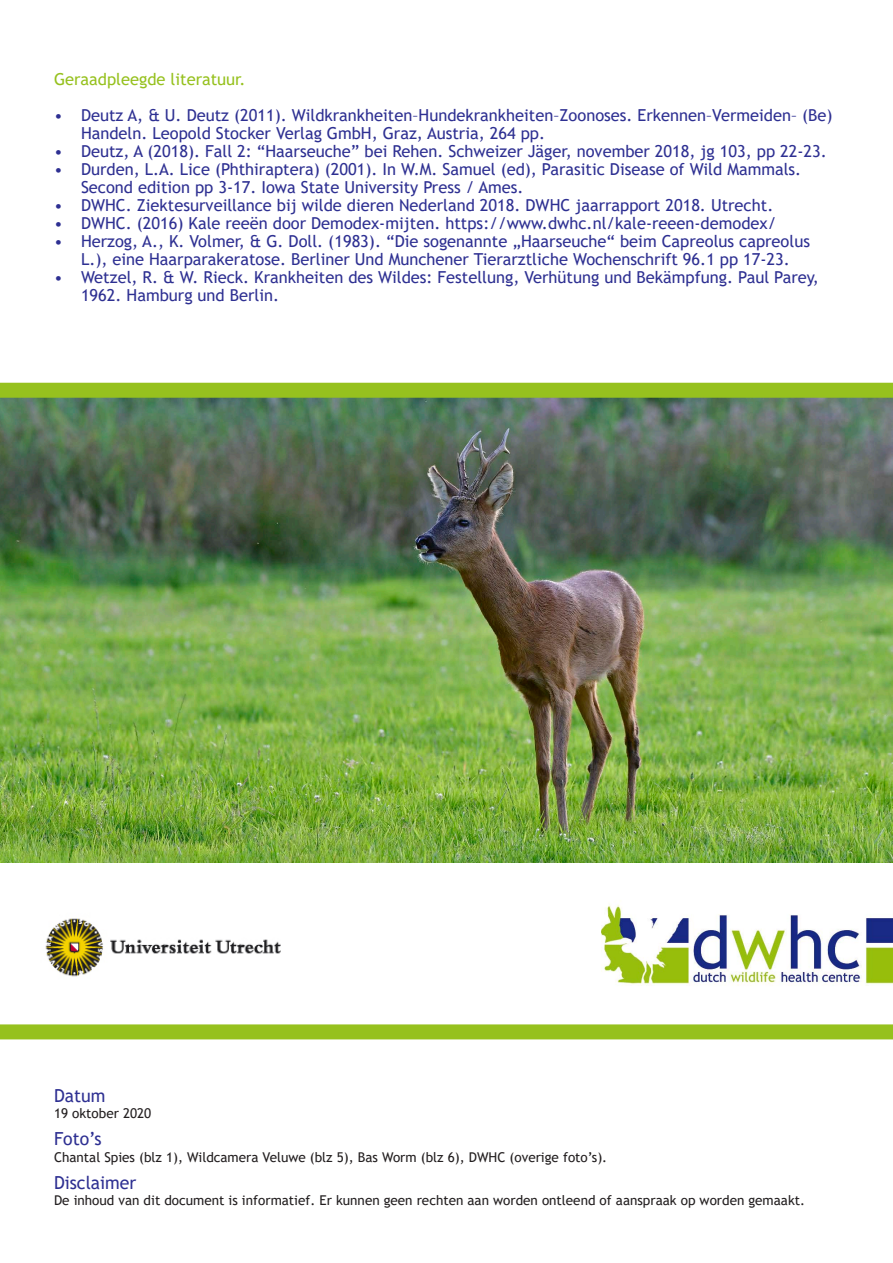
<style>
.page{position:relative;width:893px;height:1263px;background:#fff}
.page>*{position:absolute;margin:0;border:0;box-sizing:border-box;transform-origin:0 0}
.t1{font:18px "Trebuchet MS";color:#2e3092}
.t2{font:16.5px/18px "Trebuchet MS";color:#2e3092}
.PLAT{font:16.5px "Trebuchet MS";color:#96c11e}
.t3{font:13.5px "Trebuchet MS";color:#231f20}
</style>
<div class="page">
<img style="left:45px;top:918px;width:236px;height:59px">
<img style="left:601px;top:905px;width:292px;height:81px">
<div style="left:0;top:1024px;width:893px;height:15px;background:#96c11e"></div>
<img style="left:0;top:398px;width:893px;height:464px">
<div style="left:0;top:383px;width:893px;height:15px;background:#96c11e"></div>
<p class="PLAT" style="left:54px;top:69px;width:193px">Geraadpleegde literatuur.</p>
<p class="t2" style="left:81px;top:106px;width:753px;text-indent:-27px">• Deutz A, &amp; U. Deutz (2011). Wildkrankheiten–Hundekrankheiten–Zoonoses. Erkennen–Vermeiden– (Be)<br>Handeln. Leopold Stocker Verlag GmbH, Graz, Austria, 264 pp.</p>
<p class="t2" style="left:54px;top:142px;width:774px">• Deutz, A (2018). Fall 2: “Haarseuche” bei Rehen. Schweizer Jäger, november 2018, jg 103, pp 22-23.</p>
<p class="t2" style="left:81px;top:160px;width:722px;text-indent:-27px">• Durden, L.A. Lice (Phthiraptera) (2001). In W.M. Samuel (ed), Parasitic Disease of Wild Mammals.<br>Second edition pp 3-17. Iowa State University Press / Ames.</p>
<p class="t2" style="left:54px;top:196px;width:721px">• DWHC. Ziektesurveillance bij wilde dieren Nederland 2018. DWHC jaarrapport 2018. Utrecht.</p>
<p class="t2" style="left:54px;top:214px;width:724px">• DWHC. (2016) Kale reeën door Demodex-mijten. https://www.dwhc.nl/kale-reeen-demodex/</p>
<p class="t2" style="left:54px;top:232px;width:757px;text-align:center">• Herzog, A., K. Volmer, &amp; G. Doll. (1983). “Die sogenannte „Haarseuche“ beim Capreolus capreolus<br>L.), eine Haarparakeratose. Berliner Und Munchener Tierarztliche Wochenschrift 96.1 pp 17-23.</p>
<p class="t2" style="left:81px;top:268px;width:739px;text-indent:-27px">• Wetzel, R. &amp; W. Rieck. Krankheiten des Wildes: Festellung, Verhütung und Bekämpfung. Paul Parey,<br>1962. Hamburg und Berlin.</p>
<p class="t1" style="left:54px;top:1084px;width:53px">Datum</p>
<p class="t3" style="left:54px;top:1105px;width:99px">19 oktober 2020</p>
<p class="t1" style="left:54px;top:1128px;width:49px">Foto’s</p>
<p class="t3" style="left:54px;top:1148px;width:555px">Chantal Spies (blz 1), Wildcamera Veluwe (blz 5), Bas Worm (blz 6), DWHC (overige foto’s).</p>
<p class="t1" style="left:54px;top:1171px;width:84px">Disclaimer</p>
<p class="t3" style="left:54px;top:1191px;width:753px">De inhoud van dit document is informatief. Er kunnen geen rechten aan worden ontleend of aanspraak op worden gemaakt.</p>
</div>
